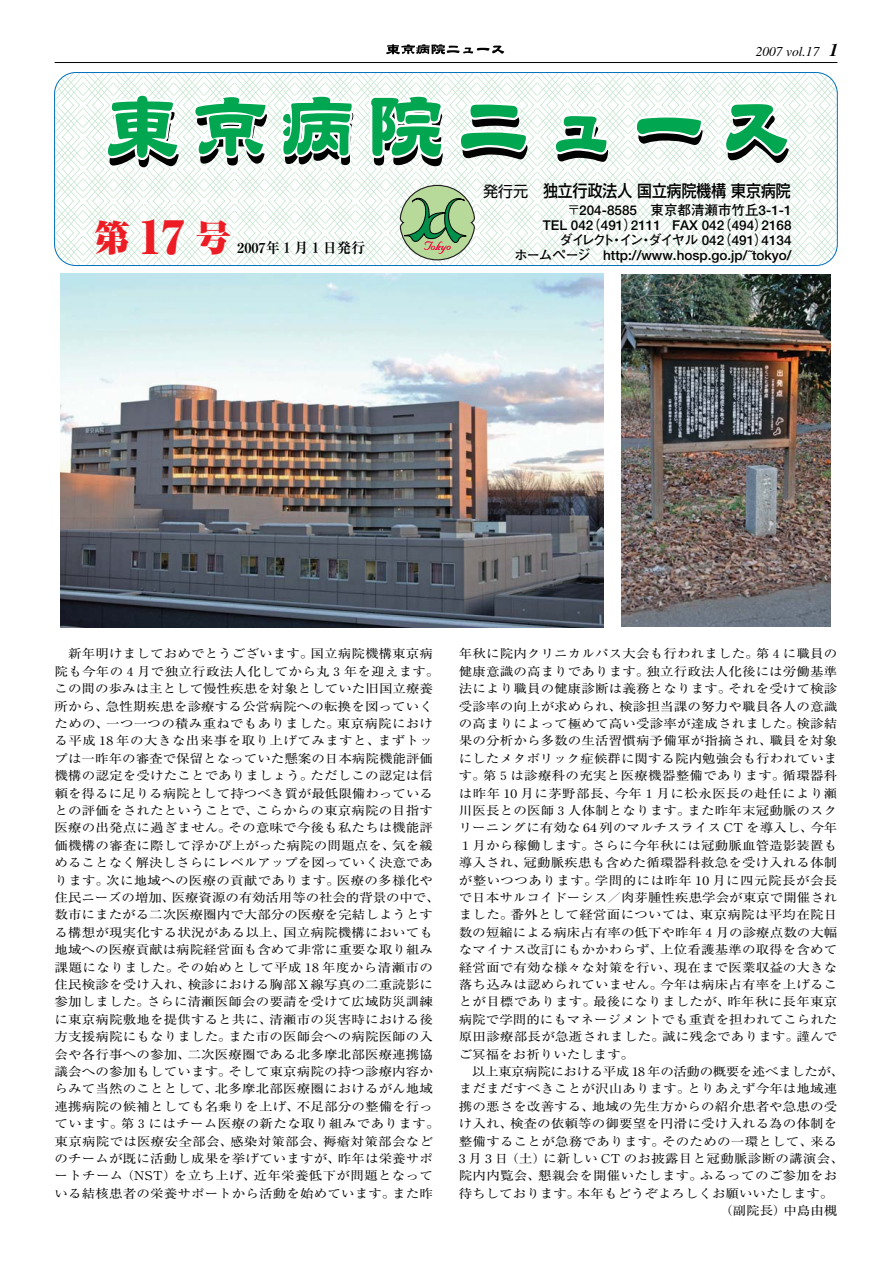
<style>
.page{position:relative;width:893px;height:1263px;background:#fff}
.page>*{position:absolute;margin:0;border:0;box-sizing:border-box;transform-origin:0 0}
.t1{font:35.25px "Ryumin Ultra 90 pv RKSJ H";color:#ed1c24}
.t2{font:16.5px "Shin Go Medium 90 pv RKSJ H";color:#000;scale:.9 1}
.t3{font:14.25px "Ryumin Bold 90 pv RKSJ H";color:#000}
.t4{font:13.5px/15px "Futo Go B101 Bold 90 pv RKSJ H";color:#000;text-align:right}
.t5{font:italic 13.5px "Times";color:#000}
.t6{font:12.15px/17.4px "Ryumin regular 90 pv RKSJ H";letter-spacing:.01em;color:#000;scale:1.11 1}
.t7{font:12.15px "Ryumin regular 90 pv RKSJ H";letter-spacing:.035em;color:#000;scale:1.11 1}
.t8{font:12.15px "Ryumin regular 90 pv RKSJ H";letter-spacing:-.03em;color:#000;scale:1.11 1}
.s1{font-size:45.75px}
.s2{font-weight:700;font-size:18px}
.s3{font-family:"Shin Go regular 90 pv RKSJ H";font-size:15px}
</style>
<div class="page">
<hr style="left:55px;top:62px;width:782px;height:1px;background:#000">
<svg style="left:386px;top:44px;width:118px;height:10px"></svg>
<svg style="left:55px;top:73px;width:782px;height:193px"></svg>
<img style="left:60px;top:274px;width:544px;height:353px">
<img style="left:621px;top:274px;width:209px;height:352px">
<h1 class="t1" style="left:95px;top:225px;width:138px">第<span class="s1">17</span>号</h1>
<p class="t3" style="left:237px;top:242px;width:130px">2007年１月１日発行</p>
<p class="t5" style="left:755px;top:46px;width:84px">2007 vol.17 <span class="s2">1</span></p>
<h2 class="t2" style="left:483px;top:185px;width:343px"><span class="s3">発行元</span> 独立行政法人 国立病院機構 東京病院</h2>
<p class="t4" style="left:514px;top:205px;width:279px">〒204-8585　東京都清瀬市竹丘3-1-1<br>TEL 042（491）2111 FAX 042（494）2168<br>ダイレクト・イン・ダイヤル 042（491）4134<br>ホームページ　http://www.hosp.go.jp/̃tokyo/</p>
<p class="t6" style="left:55px;top:647px;width:348px">　新年明けましておめでとうございます。国立病院機構東京病院も今年の４月で独立行政法人化してから丸３年を迎えます。この間の歩みは主として慢性疾患を対象としていた旧国立療養所から、急性期疾患を診療する公営病院への転換を図っていくための、一つ一つの積み重ねでもありました。東京病院における平成 18 年の大きな出来事を取り上げてみますと、まずトップは一昨年の審査で保留となっていた懸案の日本病院機能評価機構の認定を受けたことでありましょう。ただしこの認定は信頼を得るに足りる病院として持つべき質が最低限備わっているとの評価をされたということで、こらからの東京病院の目指す医療の出発点に過ぎません。その意味で今後も私たちは機能評価機構の審査に際して浮かび上がった病院の問題点を、気を緩めることなく解決しさらにレベルアップを図っていく決意であります。次に地域への医療の貢献であります。医療の多様化や住民ニーズの増加、医療資源の有効活用等の社会的背景の中で、数市にまたがる二次医療圏内で大部分の医療を完結しようとする構想が現実化する状況がある以上、国立病院機構においても地域への医療貢献は病院経営面も含めて非常に重要な取り組み課題になりました。その始めとして平成 18 年度から清瀬市の住民検診を受け入れ、検診における胸部Ｘ線写真の二重読影に参加しました。さらに清瀬医師会の要請を受けて広域防災訓練に東京病院敷地を提供すると共に、清瀬市の災害時における後方支援病院にもなりました。また市の医師会への病院医師の入会や各行事への参加、二次医療圏である北多摩北部医療連携協議会への参加もしています。そして東京病院の持つ診療内容からみて当然のこととして、北多摩北部医療圏におけるがん地域連携病院の候補としても名乗りを上げ、不足部分の整備を行っています。第３にはチーム医療の新たな取り組みであります。東京病院では医療安全部会、感染対策部会、褥瘡対策部会などのチームが既に活動し成果を挙げていますが、昨年は栄養サポートチーム（NST）を立ち上げ、近年栄養低下が問題となっている結核患者の栄養サポートから活動を始めています。また昨</p>
<p class="t6" style="left:459px;top:647px;width:342px">年秋に院内クリニカルパス大会も行われました。第４に職員の</p>
<p class="t6" style="left:459px;top:664px;width:342px">健康意識の高まりであります。独立行政法人化後には労働基準</p>
<p class="t6" style="left:459px;top:681px;width:342px">法により職員の健康診断は義務となります。それを受けて検診</p>
<p class="t6" style="left:459px;top:699px;width:342px">受診率の向上が求められ、検診担当課の努力や職員各人の意識</p>
<p class="t6" style="left:459px;top:716px;width:342px">の高まりによって極めて高い受診率が達成されました。検診結</p>
<p class="t6" style="left:459px;top:734px;width:342px">果の分析から多数の生活習慣病予備軍が指摘され、職員を対象</p>
<p class="t6" style="left:459px;top:751px;width:342px">にしたメタボリック症候群に関する院内勉強会も行われていま</p>
<p class="t6" style="left:459px;top:768px;width:342px">す。第５は診療科の充実と医療機器整備であります。循環器科</p>
<p class="t7" style="left:459px;top:788px;width:342px">は昨年 10 月に茅野部長、今年１月に松永医長の赴任により瀬</p>
<p class="t6" style="left:459px;top:803px;width:342px">川医長との医師３人体制となります。また昨年末冠動脈のスク</p>
<p class="t6" style="left:459px;top:821px;width:342px">リーニングに有効な 64 列のマルチスライス CT を導入し、今年</p>
<p class="t6" style="left:459px;top:838px;width:342px">１月から稼働します。さらに今年秋には冠動脈血管造影装置も</p>
<p class="t6" style="left:459px;top:855px;width:342px">導入され、冠動脈疾患も含めた循環器科救急を受け入れる体制</p>
<p class="t7" style="left:459px;top:875px;width:342px">が整いつつあります。学問的には昨年 10 月に四元院長が会長</p>
<p class="t6" style="left:459px;top:890px;width:342px">で日本サルコイドーシス／肉芽腫性疾患学会が東京で開催され</p>
<p class="t6" style="left:459px;top:908px;width:342px">ました。番外として経営面については、東京病院は平均在院日</p>
<p class="t6" style="left:459px;top:925px;width:342px">数の短縮による病床占有率の低下や昨年４月の診療点数の大幅</p>
<p class="t6" style="left:459px;top:942px;width:342px">なマイナス改訂にもかかわらず、上位看護基準の取得を含めて</p>
<p class="t6" style="left:459px;top:960px;width:342px">経営面で有効な様々な対策を行い、現在まで医業収益の大きな</p>
<p class="t6" style="left:459px;top:977px;width:342px">落ち込みは認められていません。今年は病床占有率を上げるこ</p>
<p class="t6" style="left:459px;top:995px;width:342px">とが目標であります。最後になりましたが、昨年秋に長年東京</p>
<p class="t6" style="left:459px;top:1012px;width:342px">病院で学問的にもマネージメントでも重責を担われてこられた</p>
<p class="t6" style="left:459px;top:1029px;width:342px">原田診療部長が急逝されました。誠に残念であります。謹んで</p>
<p class="t6" style="left:459px;top:1047px;width:160px">ご冥福をお祈りいたします。</p>
<p class="t8" style="left:459px;top:1067px;width:349px">　以上東京病院における平成 18 年の活動の概要を述べましたが、</p>
<p class="t6" style="left:459px;top:1082px;width:342px">まだまだすべきことが沢山あります。とりあえず今年は地域連</p>
<p class="t6" style="left:459px;top:1099px;width:342px">携の悪さを改善する、地域の先生方からの紹介患者や急患の受</p>
<p class="t6" style="left:459px;top:1116px;width:342px">け入れ、検査の依頼等の御要望を円滑に受け入れる為の体制を</p>
<p class="t6" style="left:459px;top:1134px;width:342px">整備することが急務であります。そのための一環として、来る</p>
<p class="t6" style="left:459px;top:1151px;width:349px">3 月 3 日（土）に新しい CT のお披露目と冠動脈診断の講演会、</p>
<p class="t6" style="left:459px;top:1169px;width:342px">院内内覧会、懇親会を開催いたします。ふるってのご参加をお</p>
<p class="t6" style="left:459px;top:1186px;width:339px">待ちしております。本年もどうぞよろしくお願いいたします。</p>
<p class="t6" style="left:719px;top:1203px;width:108px">（副院長）中島由槻</p>
</div>
